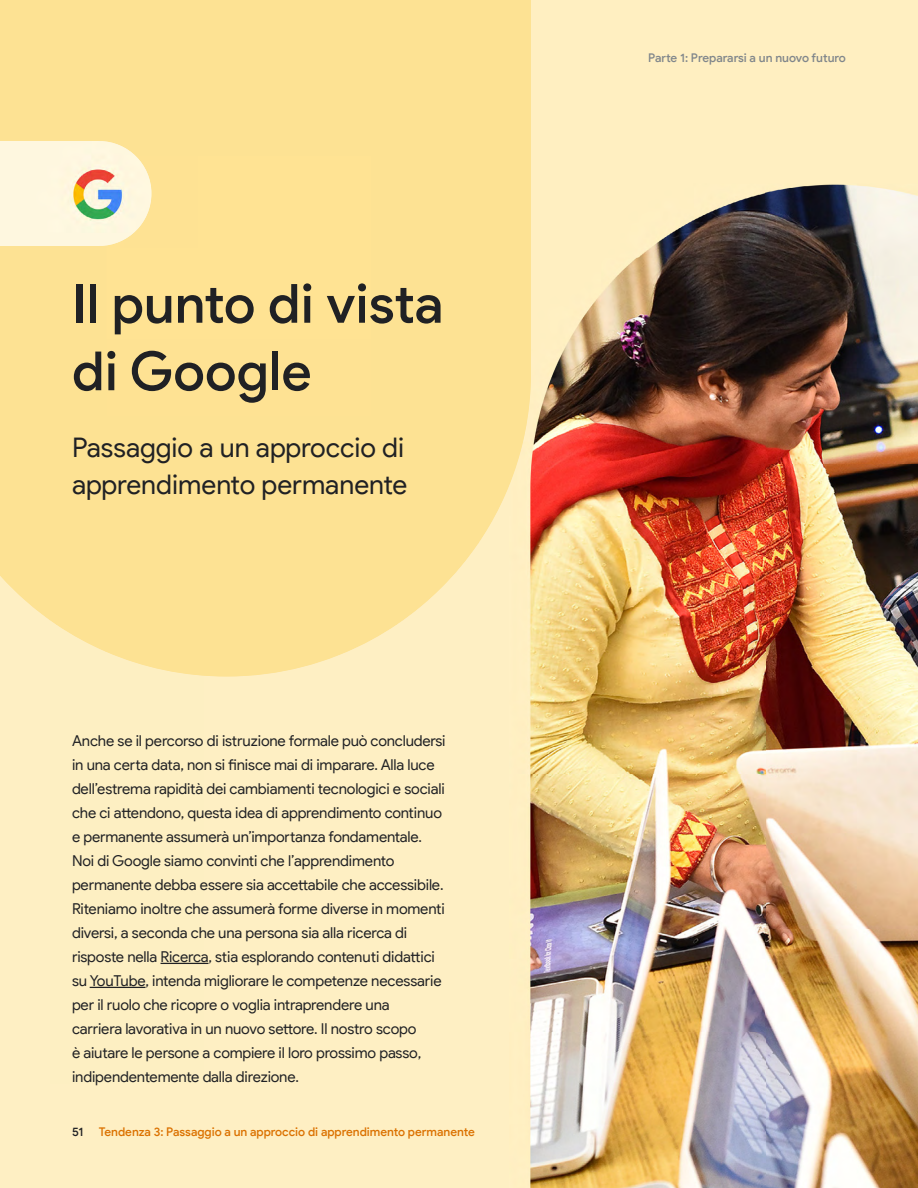
<style>
.page{position:relative;width:918px;height:1188px;background:#fff}
.page>*{position:absolute;margin:0;border:0;box-sizing:border-box;transform-origin:0 0}
.t1{font:500 54px/67.5px "Google Sans Display";color:#202124}
.t2{font:27px/37.5px "Google Sans Display";color:#202124}
.t3{font:15px/24px "Google Sans Display";letter-spacing:-.01em;color:#202124}
.t4{font:500 12px "Google Sans Display";color:#db7100}
.t5{font:500 12px "Google Sans Display";color:#80868b}
.t6{font:500 12px "Google Sans Display";color:#202124}
</style>
<div class="page">
<img style="left:531px;top:0;width:234px;height:258px">
<img style="left:765px;top:0;width:153px;height:1188px">
<img style="left:510px;top:258px;width:256px;height:930px">
<img style="left:478px;top:0;width:53px;height:544px">
<div style="left:371px;top:156px;width:107px;height:469px;background:#fde293"></div>
<img style="left:56px;top:624px;width:50px;height:28px">
<img style="left:371px;top:624px;width:26px;height:16px">
<img style="left:0;top:141px;width:152px;height:105px">
<hr style="left:161px;top:963px;width:48px;height:1px;background:#202124">
<hr style="left:90px;top:987px;width:56px;height:1px;background:#202124">
<h1 class="t1" style="left:72px;top:270px;width:373px">Il punto di vista di Google</h1>
<h2 class="t2" style="left:72px;top:429px;width:337px">Passaggio a un approccio di apprendimento permanente</h2>
<p class="t3" style="left:72px;top:728px;width:375px">Anche se il percorso di istruzione formale può concludersi in una certa data, non si finisce mai di imparare. Alla luce dell’estrema rapidità dei cambiamenti tecnologici e sociali che ci attendono, questa idea di apprendimento continuo e permanente assumerà un’importanza fondamentale.<br>Noi di Google siamo convinti che l’apprendimento permanente debba essere sia accettabile che accessibile.<br>Riteniamo inoltre che assumerà forme diverse in momenti diversi, a seconda che una persona sia alla ricerca di risposte nella Ricerca, stia esplorando contenuti didattici su YouTube, intenda migliorare le competenze necessarie per il ruolo che ricopre o voglia intraprendere una<br>carriera lavorativa in un nuovo settore. Il nostro scopo<br>è aiutare le persone a compiere il loro prossimo passo, indipendentemente dalla direzione.</p>
<p class="t6" style="left:72px;top:1124px;width:13px">51</p>
<p class="t4" style="left:99px;top:1124px;width:378px">Tendenza 3: Passaggio a un approccio di apprendimento permanente</p>
<p class="t5" style="left:648px;top:50px;width:199px">Parte 1: Prepararsi a un nuovo futuro</p>
</div>
